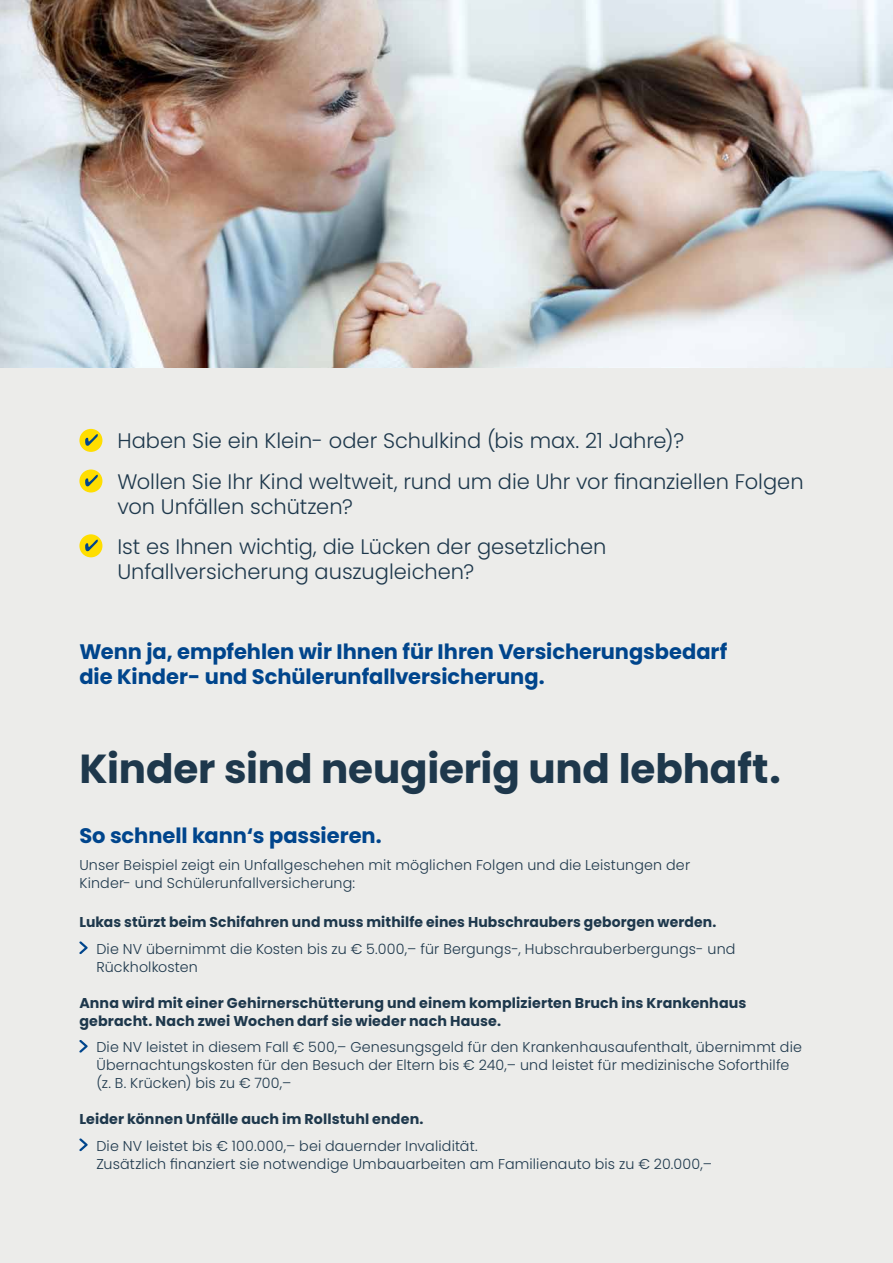
<style>
.page{position:relative;width:893px;height:1263px;background:#ececea}
.page>*{position:absolute;margin:0;border:0;box-sizing:border-box;transform-origin:0 0}
.t1{font:700 40.5px "Poppins";letter-spacing:-.005em;color:#1e384c}
.t2{font:300 21px/40.2px "Poppins";color:#1e384c}
.t3{font:700 21px/25.2px "Poppins";color:#00458c}
.t4{font:300 14.25px/18px "Poppins";letter-spacing:.01em;color:#1e384c}
.t5{font:700 14.25px/18px "Poppins";letter-spacing:.01em;color:#1e384c}
</style>
<div class="page">
<svg style="left:79px;top:941px;width:9px;height:13px"></svg>
<svg style="left:79px;top:1040px;width:9px;height:13px"></svg>
<svg style="left:79px;top:1138px;width:9px;height:13px"></svg>
<img style="left:0;top:0;width:893px;height:367px">
<div style="left:79px;top:429px;width:23px;height:23px;background:#ffde00;border-radius:50%"></div>
<svg style="left:85px;top:434px;width:13px;height:12px"></svg>
<div style="left:79px;top:469px;width:23px;height:23px;background:#ffde00;border-radius:50%"></div>
<svg style="left:85px;top:474px;width:13px;height:13px"></svg>
<div style="left:79px;top:534px;width:23px;height:23px;background:#ffde00;border-radius:50%"></div>
<svg style="left:85px;top:539px;width:13px;height:13px"></svg>
<h2 class="t2" style="left:117px;top:421px;width:688px">Haben Sie ein Klein- oder Schulkind (bis max. 21 Jahre)?<br>Wollen Sie Ihr Kind weltweit, rund um die Uhr vor finanziellen Folgen</h2>
<h2 class="t2" style="left:117px;top:486px;width:491px">von Unfällen schützen?<br>Ist es Ihnen wichtig, die Lücken der gesetzlichen</h2>
<h2 class="t2" style="left:117px;top:552px;width:358px">Unfallversicherung auszugleichen?</h2>
<h2 class="t3" style="left:79px;top:639px;width:649px">Wenn ja, empfehlen wir Ihnen für Ihren Versicherungsbedarf die Kinder- und Schülerunfallversicherung.</h2>
<h1 class="t1" style="left:79px;top:745px;width:703px">Kinder sind neugierig und lebhaft.</h1>
<h2 class="t3" style="left:79px;top:823px;width:304px">So schnell kann‘s passieren.</h2>
<p class="t4" style="left:79px;top:856px;width:612px">Unser Beispiel zeigt ein Unfallgeschehen mit möglichen Folgen und die Leistungen der<br>Kinder- und Schülerunfallversicherung:</p>
<p class="t5" style="left:79px;top:913px;width:639px">Lukas stürzt beim Schifahren und muss mithilfe eines Hubschraubers geborgen werden.</p>
<p class="t4" style="left:96px;top:940px;width:641px">Die NV übernimmt die Kosten bis zu € 5.000,– für Bergungs-, Hubschrauberbergungs- und<br>Rückholkosten</p>
<p class="t5" style="left:79px;top:994px;width:669px">Anna wird mit einer Gehirnerschütterung und einem komplizierten Bruch ins Krankenhaus gebracht. Nach zwei Wochen darf sie wieder nach Hause.</p>
<p class="t4" style="left:96px;top:1038px;width:707px">Die NV leistet in diesem Fall € 500,– Genesungsgeld für den Krankenhausaufenthalt, übernimmt die<br>Übernachtungskosten für den Besuch der Eltern bis € 240,– und leistet für medizinische Soforthilfe (z. B. Krücken) bis zu € 700,–</p>
<p class="t5" style="left:79px;top:1110px;width:346px">Leider können Unfälle auch im Rollstuhl enden.</p>
<p class="t4" style="left:96px;top:1137px;width:617px">Die NV leistet bis € 100.000,– bei dauernder Invalidität.<br>Zusätzlich finanziert sie notwendige Umbauarbeiten am Familienauto bis zu € 20.000,–</p>
</div>
